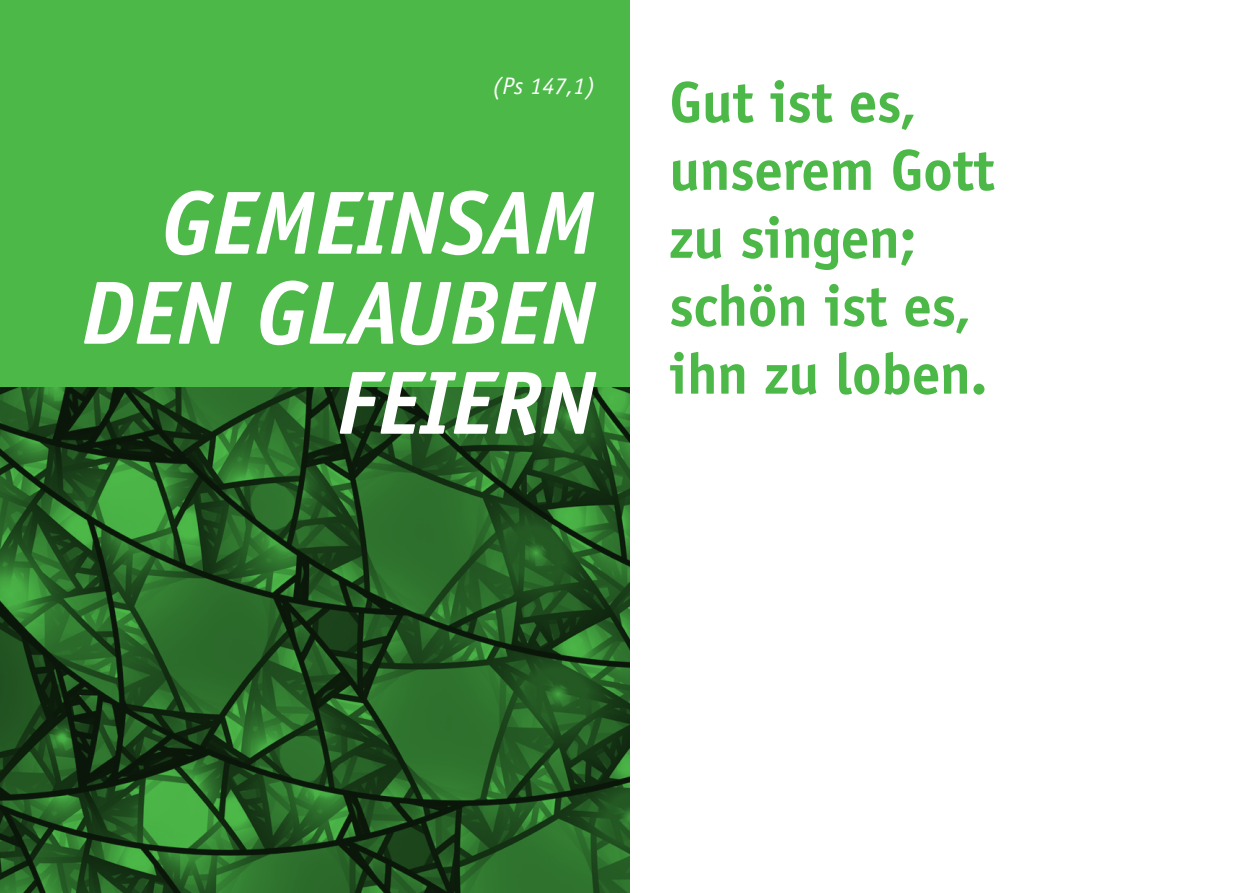
<style>
.page{position:relative;width:1259px;height:893px;background:#fff}
.page>*{position:absolute;margin:0;border:0;box-sizing:border-box;transform-origin:0 0}
.t1{font:italic 700 90px/90px "Officina Sans";letter-spacing:-.01em;color:#fff;text-align:right}
.t2{font:700 57.9px/67.8px "Officina Sans";letter-spacing:-.01em;color:#4cb848}
.t3{font:italic 24px "Officina Sans";color:#fff}
</style>
<div class="page">
<svg style="left:0;top:0;width:629px;height:893px;background:#368333"></svg>
<p class="t3" style="left:492px;top:72px;width:105px">(Ps 147,1)</p>
<p class="t2" style="left:669px;top:68px;width:327px">Gut ist es, unserem Gott zu singen; schön ist es, ihn zu loben.</p>
<h1 class="t1" style="left:81px;top:178px;width:516px">GEMEINSAM<br>DEN GLAUBEN<br>FEIERN</h1>
</div>
